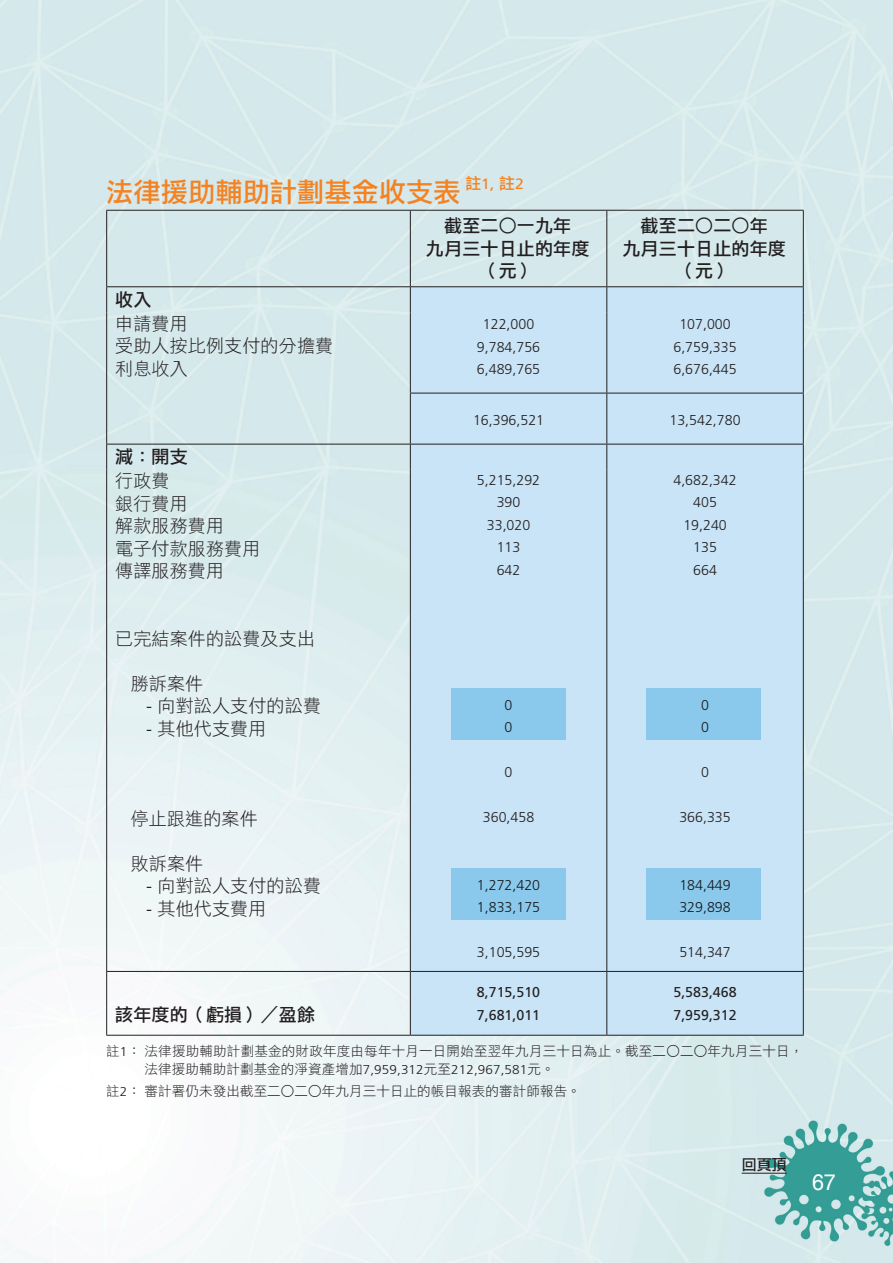
<style>
.page{position:relative;width:893px;height:1263px;background:#fff}
.page>*{position:absolute;margin:0;border:0;box-sizing:border-box;transform-origin:0 0}
.txt_Head{font:27px "DF Li Hei Md WIN BF";letter-spacing:.01em;color:#f58220}
.t1{font:22.5px "Helvetica";color:#fff;scale:.95 1}
.txt{font:18px "DF Li Hei W3 WIN BF";letter-spacing:.01em;color:#231f20}
.txt-2{font:18px "DF Li Hei Md WIN BF";letter-spacing:.01em;color:#231f20}
.txt_Head-2{font:15px "Frutiger LT Std";color:#f58220;scale:1.05 1}
.t2{font:15px "DF Li Hei Md WIN BF";color:#231f20}
.t3{font:300 14.25px "Frutiger LT Std";color:#231f20}
.t4{font:14.25px "Frutiger LT Std";color:#231f20}
.txt-3{font:13.5px/18px "DF Li Hei W3 WIN BF";letter-spacing:.01em;color:#231f20}
.s1{font-family:"DF Li Hei Md WIN BF";font-size:15.75px}
.s2{font-family:"Frutiger LT Std";font-weight:300;font-size:17.1px}
.s3{font-family:"Frutiger LT Std";font-weight:300;font-size:12.9px}
</style>
<div class="page">
<img style="left:0;top:0;width:893px;height:1263px">
<div style="left:411px;top:287px;width:392px;height:748px;background:#c8e4f6"></div>
<hr style="left:106px;top:210px;width:304px;height:1px;background:#231f20">
<hr style="left:106px;top:211px;width:1px;height:75px;background:#231f20">
<hr style="left:410px;top:210px;width:197px;height:1px;background:#231f20">
<hr style="left:410px;top:211px;width:1px;height:75px;background:#231f20">
<hr style="left:607px;top:210px;width:197px;height:1px;background:#231f20">
<hr style="left:606px;top:211px;width:1px;height:75px;background:#231f20">
<hr style="left:803px;top:211px;width:1px;height:75px;background:#231f20">
<hr style="left:106px;top:286px;width:304px;height:1px;background:#231f20">
<svg style="left:106px;top:287px;width:1px;height:25px"></svg>
<hr style="left:410px;top:286px;width:197px;height:1px;background:#231f20">
<svg style="left:410px;top:287px;width:1px;height:25px"></svg>
<hr style="left:607px;top:286px;width:197px;height:1px;background:#231f20">
<svg style="left:606px;top:287px;width:1px;height:25px"></svg>
<svg style="left:803px;top:287px;width:1px;height:25px"></svg>
<hr style="left:106px;top:312px;width:1px;height:81px;background:#231f20">
<hr style="left:106px;top:393px;width:1px;height:51px;background:#231f20">
<hr style="left:410px;top:312px;width:1px;height:81px;background:#231f20">
<hr style="left:606px;top:312px;width:1px;height:81px;background:#231f20">
<hr style="left:803px;top:312px;width:1px;height:81px;background:#231f20">
<hr style="left:410px;top:393px;width:197px;height:1px;background:#231f20">
<hr style="left:410px;top:393px;width:1px;height:51px;background:#231f20">
<hr style="left:607px;top:393px;width:197px;height:1px;background:#231f20">
<hr style="left:606px;top:393px;width:1px;height:51px;background:#231f20">
<hr style="left:803px;top:393px;width:1px;height:51px;background:#231f20">
<hr style="left:106px;top:444px;width:304px;height:1px;background:#231f20">
<svg style="left:106px;top:444px;width:1px;height:26px"></svg>
<hr style="left:410px;top:444px;width:197px;height:1px;background:#231f20">
<svg style="left:410px;top:444px;width:1px;height:26px"></svg>
<hr style="left:607px;top:444px;width:197px;height:1px;background:#231f20">
<svg style="left:606px;top:444px;width:1px;height:26px"></svg>
<svg style="left:803px;top:444px;width:1px;height:26px"></svg>
<hr style="left:106px;top:470px;width:1px;height:501px;background:#231f20">
<hr style="left:410px;top:470px;width:1px;height:501px;background:#231f20">
<hr style="left:606px;top:470px;width:1px;height:501px;background:#231f20">
<hr style="left:803px;top:470px;width:1px;height:501px;background:#231f20">
<hr style="left:106px;top:971px;width:304px;height:1px;background:#231f20">
<hr style="left:106px;top:972px;width:1px;height:63px;background:#231f20">
<hr style="left:410px;top:971px;width:197px;height:1px;background:#231f20">
<hr style="left:410px;top:972px;width:1px;height:63px;background:#231f20">
<hr style="left:607px;top:971px;width:197px;height:1px;background:#231f20">
<hr style="left:606px;top:972px;width:1px;height:63px;background:#231f20">
<hr style="left:803px;top:972px;width:1px;height:63px;background:#231f20">
<hr style="left:106px;top:1035px;width:304px;height:1px;background:#231f20">
<hr style="left:410px;top:1035px;width:197px;height:1px;background:#231f20">
<hr style="left:607px;top:1035px;width:197px;height:1px;background:#231f20">
<hr style="left:742px;top:1173px;width:45px;height:1px;background:#231f20">
<div style="left:646px;top:689px;width:115px;height:51px;background:#8ac9ec"></div>
<div style="left:646px;top:868px;width:115px;height:51px;background:#8ac9ec"></div>
<div style="left:451px;top:689px;width:115px;height:51px;background:#8ac9ec"></div>
<div style="left:451px;top:868px;width:115px;height:51px;background:#8ac9ec"></div>
<p class="txt_Head" style="left:106px;top:179px;width:356px">法律援助輔助計劃基金收支表</p>
<p class="txt_Head-2" style="left:465px;top:175px;width:57px"><span class="s1">註</span>1, <span class="s1">註</span>2</p>
<p class="txt-2" style="left:444px;top:217px;width:129px">截至二○一九年</p>
<p class="txt-2" style="left:426px;top:239px;width:165px">九月三十日止的年度</p>
<p class="txt-2" style="left:480px;top:262px;width:56px">（元）</p>
<p class="txt-2" style="left:115px;top:290px;width:38px">收入</p>
<p class="txt" style="left:115px;top:314px;width:74px">申請費用</p>
<p class="txt" style="left:115px;top:337px;width:219px">受助人按比例支付的分擔費</p>
<p class="txt" style="left:115px;top:359px;width:74px">利息收入</p>
<p class="t3" style="left:483px;top:316px;width:53px">122,000</p>
<p class="t3" style="left:477px;top:339px;width:65px">9,784,756</p>
<p class="t3" style="left:477px;top:361px;width:65px">6,489,765</p>
<p class="txt-2" style="left:641px;top:217px;width:129px">截至二○二○年</p>
<p class="txt-2" style="left:622px;top:239px;width:165px">九月三十日止的年度</p>
<p class="txt-2" style="left:677px;top:262px;width:56px">（元）</p>
<p class="t3" style="left:679px;top:316px;width:53px">107,000</p>
<p class="t3" style="left:673px;top:339px;width:65px">6,759,335</p>
<p class="t3" style="left:673px;top:361px;width:65px">6,676,445</p>
<p class="txt-2" style="left:115px;top:448px;width:74px">減：開支</p>
<p class="txt" style="left:115px;top:472px;width:56px">行政費</p>
<p class="txt" style="left:115px;top:494px;width:74px">銀行費用</p>
<p class="txt" style="left:115px;top:517px;width:110px">解款服務費用</p>
<p class="txt" style="left:115px;top:539px;width:147px">電子付款服務費用</p>
<p class="txt" style="left:115px;top:562px;width:110px">傳譯服務費用</p>
<p class="txt" style="left:115px;top:629px;width:201px">已完結案件的訟費及支出</p>
<p class="txt" style="left:131px;top:674px;width:74px">勝訴案件</p>
<p class="txt" style="left:146px;top:697px;width:176px"><span class="s2">-</span> 向對訟人支付的訟費</p>
<p class="txt" style="left:146px;top:719px;width:122px"><span class="s2">-</span> 其他代支費用</p>
<p class="txt" style="left:131px;top:809px;width:129px">停止跟進的案件</p>
<p class="txt" style="left:131px;top:854px;width:74px">敗訴案件</p>
<p class="txt" style="left:146px;top:877px;width:176px"><span class="s2">-</span> 向對訟人支付的訟費</p>
<p class="txt" style="left:146px;top:899px;width:122px"><span class="s2">-</span> 其他代支費用</p>
<p class="t3" style="left:473px;top:412px;width:73px">16,396,521</p>
<p class="t3" style="left:669px;top:412px;width:73px">13,542,780</p>
<p class="t3" style="left:477px;top:471px;width:65px">5,215,292</p>
<p class="t3" style="left:497px;top:494px;width:25px">390</p>
<p class="t3" style="left:487px;top:516px;width:45px">33,020</p>
<p class="t3" style="left:497px;top:539px;width:25px">113</p>
<p class="t3" style="left:497px;top:561px;width:25px">642</p>
<p class="t3" style="left:505px;top:696px;width:9px">0</p>
<p class="t3" style="left:505px;top:719px;width:9px">0</p>
<p class="t3" style="left:505px;top:764px;width:9px">0</p>
<p class="t3" style="left:483px;top:809px;width:53px">360,458</p>
<p class="t3" style="left:477px;top:876px;width:65px">1,272,420</p>
<p class="t3" style="left:477px;top:899px;width:65px">1,833,175</p>
<p class="t3" style="left:477px;top:944px;width:65px">3,105,595</p>
<p class="t3" style="left:673px;top:471px;width:65px">4,682,342</p>
<p class="t3" style="left:693px;top:494px;width:25px">405</p>
<p class="t3" style="left:683px;top:516px;width:45px">19,240</p>
<p class="t3" style="left:693px;top:539px;width:25px">135</p>
<p class="t3" style="left:693px;top:561px;width:25px">664</p>
<p class="t3" style="left:701px;top:696px;width:9px">0</p>
<p class="t3" style="left:701px;top:719px;width:9px">0</p>
<p class="t3" style="left:701px;top:764px;width:9px">0</p>
<p class="t3" style="left:679px;top:809px;width:53px">366,335</p>
<p class="t3" style="left:679px;top:876px;width:53px">184,449</p>
<p class="t3" style="left:679px;top:899px;width:53px">329,898</p>
<p class="t3" style="left:679px;top:944px;width:53px">514,347</p>
<p class="t4" style="left:673px;top:984px;width:65px">5,583,468</p>
<p class="t4" style="left:673px;top:1006px;width:65px">7,959,312</p>
<p class="txt-3" style="left:145px;top:1042px;width:660px;text-indent:-38px">註<span class="s3">1</span>：法律援助輔助計劃基金的財政年度由每年十月一日開始至翌年九月三十日為止。截至二○二○年九月三十日，法律援助輔助計劃基金的淨資產增加<span class="s3">7,959,312</span>元至<span class="s3">212,967,581</span>元。</p>
<p class="txt-3" style="left:106px;top:1082px;width:476px">註<span class="s3">2</span>：審計署仍未發出截至二○二○年九月三十日止的帳目報表的審計師報告。</p>
<p class="t4" style="left:477px;top:984px;width:65px">8,715,510</p>
<p class="t4" style="left:477px;top:1006px;width:65px">7,681,011</p>
<p class="txt-2" style="left:115px;top:1005px;width:201px">該年度的（虧損）／盈餘</p>
<p class="t2" style="left:742px;top:1157px;width:46px">回頁頂</p>
<h2 class="t1" style="left:812px;top:1169px;width:27px">67</h2>
</div>
